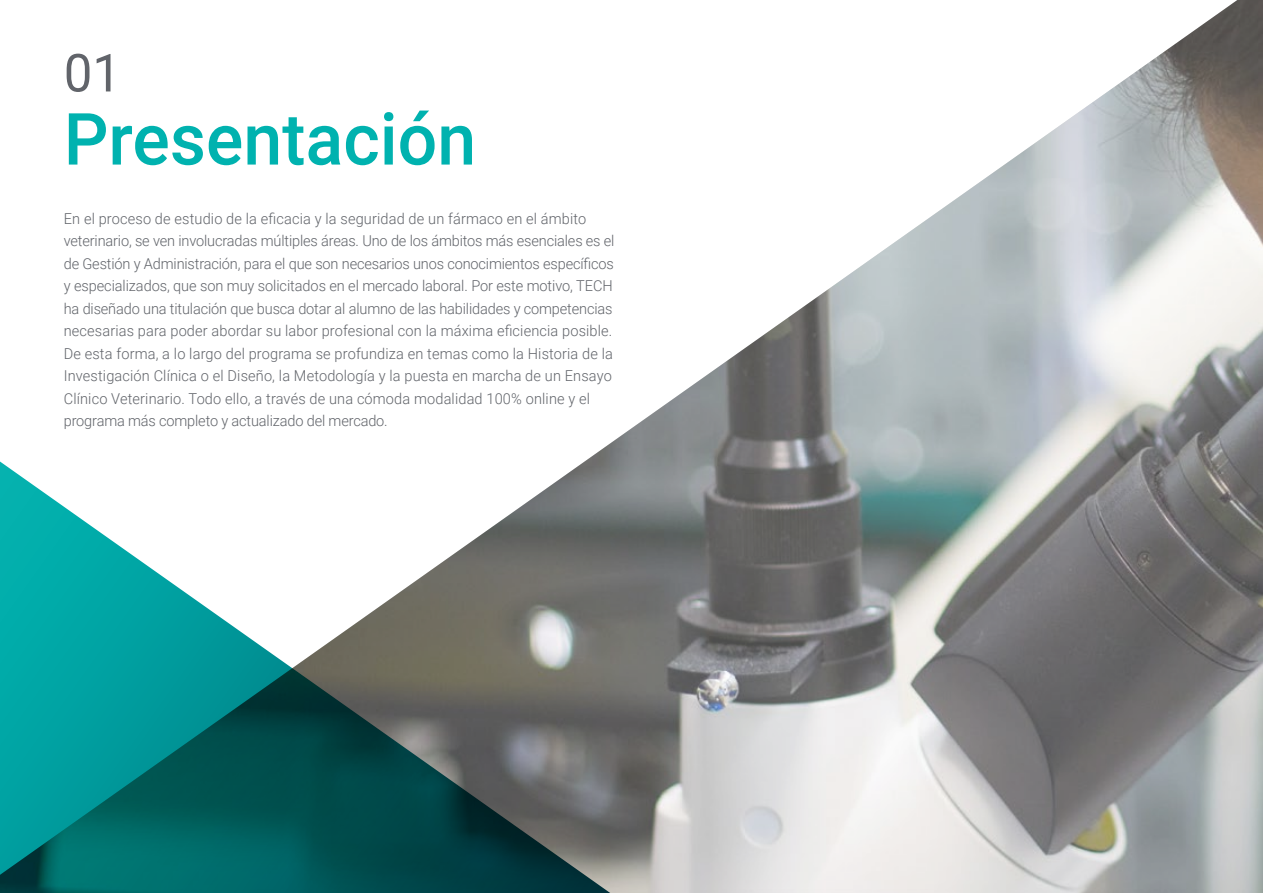
<style>
.page{position:relative;width:1263px;height:893px;background:#fff}
.page>*{position:absolute;margin:0;border:0;box-sizing:border-box;transform-origin:0 0}
.t1{font:500 72px "Roboto";color:#00b2af}
.t2{font:52.5px "Roboto";color:#61646a}
.t3{font:300 15px/22.5px "Roboto";letter-spacing:-.005em;color:#61646a}
</style>
<div class="page">
<img style="left:606px;top:0;width:657px;height:893px">
<svg style="left:0;top:446px;width:640px;height:447px"></svg>
<h2 class="t2" style="left:64px;top:36px;width:59px">01</h2>
<h1 class="t1" style="left:64px;top:89px;width:414px">Presentación</h1>
<p class="t3" style="left:64px;top:207px;width:552px">En el proceso de estudio de la eficacia y la seguridad de un fármaco en el ámbito veterinario, se ven involucradas múltiples áreas. Uno de los ámbitos más esenciales es el de Gestión y Administración, para el que son necesarios unos conocimientos específicos y especializados, que son muy solicitados en el mercado laboral. Por este motivo, TECH ha diseñado una titulación que busca dotar al alumno de las habilidades y competencias necesarias para poder abordar su labor profesional con la máxima eficiencia posible.<br>De esta forma, a lo largo del programa se profundiza en temas como la Historia de la Investigación Clínica o el Diseño, la Metodología y la puesta en marcha de un Ensayo Clínico Veterinario. Todo ello, a través de una cómoda modalidad 100% online y el programa más completo y actualizado del mercado.</p>
</div>
